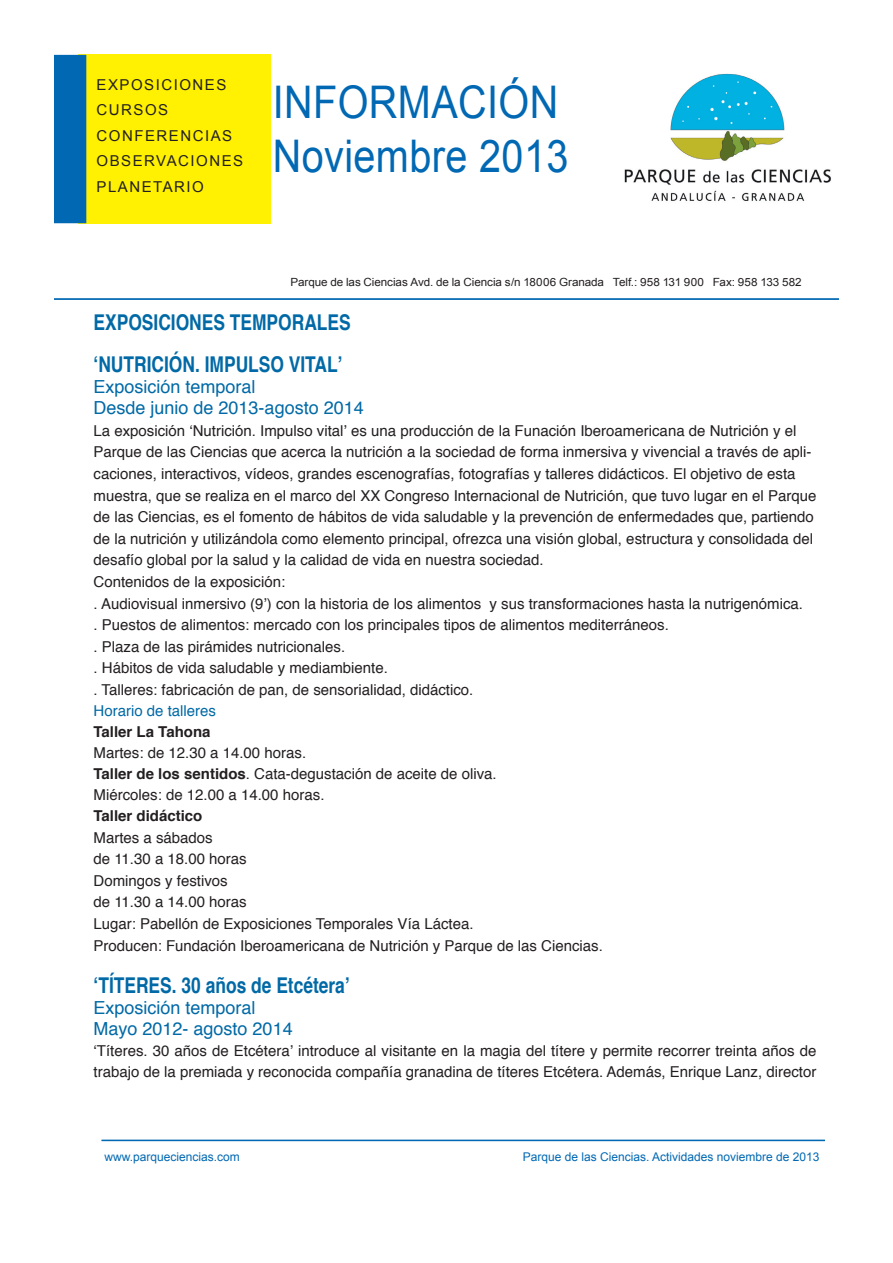
<style>
.page{position:relative;width:893px;height:1263px;background:#fff}
.page>*{position:absolute;margin:0;border:0;box-sizing:border-box;transform-origin:0 0}
.t1{font:45px "Arial";letter-spacing:.01em;color:#0168b3;scale:.88 1}
.t2{font:700 21.75px "Helvetica";color:#0069a6;scale:.8 1}
.t3{font:18px "Helvetica";color:#0069a6}
.Body_Text{font:15px/21.6px "Helvetica";color:#231f20}
.t4{font:15px "Arial";letter-spacing:.1em;color:#231f20}
.Body_Text-2{font:700 15px "Helvetica";color:#231f20}
.Body_Text-3{font:15px "Helvetica";color:#0069a6}
.t5{font:12px "Arial";color:#0168b3}
.t6{font:11.25px "Arial";letter-spacing:-.01em;color:#231f20;scale:1.04 1}
.s1{font-weight:700}
</style>
<div class="page">
<div style="left:79px;top:54px;width:192px;height:169px;background:#fff101"></div>
<div style="left:55px;top:56px;width:31px;height:166px;background:#0168b3"></div>
<div style="left:54px;top:55px;width:32px;height:168px;border:2px solid #0168b3"></div>
<hr style="left:54px;top:298px;width:785px;height:2px;background:#0168b3">
<hr style="left:102px;top:1140px;width:723px;height:1px;background:#0168b3">
<img style="left:624px;top:73px;width:207px;height:128px">
<p class="t4" style="left:97px;top:74px;width:131px">EXPOSICIONES</p>
<p class="t4" style="left:97px;top:100px;width:73px">CURSOS</p>
<p class="t4" style="left:97px;top:125px;width:137px">CONFERENCIAS</p>
<p class="t4" style="left:97px;top:151px;width:148px">OBSERVACIONES</p>
<p class="t4" style="left:97px;top:176px;width:109px">PLANETARIO</p>
<p class="t1" style="left:273px;top:73px;width:326px">INFORMACIÓN</p>
<p class="t1" style="left:273px;top:127px;width:337px">Noviembre 2013</p>
<p class="t6" style="left:291px;top:275px;width:493px">Parque de las Ciencias Avd. de la Ciencia s/n 18006 Granada Telf.: 958 131 900 Fax: 958 133 582</p>
<p class="t2" style="left:94px;top:304px;width:323px">EXPOSICIONES TEMPORALES</p>
<p class="t2" style="left:94px;top:346px;width:313px">‘NUTRICIÓN. IMPULSO VITAL’</p>
<p class="t3" style="left:94px;top:372px;width:164px">Exposición temporal</p>
<p class="t3" style="left:94px;top:394px;width:272px">Desde junio de 2013-agosto 2014</p>
<p class="Body_Text" style="left:94px;top:420px;width:724px">La exposición ‘Nutrición. Impulso vital’ es una producción de la Funación Iberoamericana de Nutrición y el Parque de las Ciencias que acerca la nutrición a la sociedad de forma inmersiva y vivencial a través de apli&shy;caciones, interactivos, vídeos, grandes escenografías, fotografías y talleres didácticos. El objetivo de esta muestra, que se realiza en el marco del XX Congreso Internacional de Nutrición, que tuvo lugar en el Parque de las Ciencias, es el fomento de hábitos de vida saludable y la prevención de enfermedades que, partiendo de la nutrición y utilizándola como elemento principal, ofrezca una visión global, estructura y consolidada del desafío global por la salud y la calidad de vida en nuestra sociedad.</p>
<p class="Body_Text" style="left:94px;top:571px;width:193px">Contenidos de la exposición:</p>
<p class="Body_Text" style="left:94px;top:593px;width:711px">. Audiovisual inmersivo (9’) con la historia de los alimentos y sus transformaciones hasta la nutrigenómica.</p>
<p class="Body_Text" style="left:94px;top:615px;width:577px">. Puestos de alimentos: mercado con los principales tipos de alimentos mediterráneos.</p>
<p class="Body_Text" style="left:94px;top:636px;width:253px">. Plaza de las pirámides nutricionales.</p>
<p class="Body_Text" style="left:94px;top:658px;width:296px">. Hábitos de vida saludable y mediambiente.</p>
<p class="Body_Text" style="left:94px;top:679px;width:381px">. Talleres: fabricación de pan, de sensorialidad, didáctico.</p>
<p class="Body_Text-3" style="left:94px;top:699px;width:124px">Horario de talleres</p>
<p class="Body_Text-2" style="left:94px;top:720px;width:118px">Taller La Tahona</p>
<p class="Body_Text" style="left:94px;top:742px;width:214px">Martes: de 12.30 a 14.00 horas.</p>
<p class="Body_Text" style="left:94px;top:763px;width:405px"><span class="s1">Taller de los sentidos</span>. Cata-degustación de aceite de oliva.</p>
<p class="Body_Text" style="left:94px;top:784px;width:232px">Miércoles: de 12.00 a 14.00 horas.</p>
<p class="Body_Text-2" style="left:94px;top:804px;width:110px">Taller didáctico</p>
<p class="Body_Text" style="left:94px;top:827px;width:121px">Martes a sábados</p>
<p class="Body_Text" style="left:94px;top:849px;width:155px">de 11.30 a 18.00 horas</p>
<p class="Body_Text" style="left:94px;top:870px;width:136px">Domingos y festivos</p>
<p class="Body_Text" style="left:94px;top:892px;width:155px">de 11.30 a 14.00 horas</p>
<p class="Body_Text" style="left:94px;top:913px;width:381px">Lugar: Pabellón de Exposiciones Temporales Vía Láctea.</p>
<p class="Body_Text" style="left:94px;top:935px;width:511px">Producen: Fundación Iberoamericana de Nutrición y Parque de las Ciencias.</p>
<p class="t2" style="left:94px;top:967px;width:322px">‘TÍTERES. 30 años de Etcétera’</p>
<p class="t3" style="left:94px;top:993px;width:164px">Exposición temporal</p>
<p class="t3" style="left:94px;top:1014px;width:201px">Mayo 2012- agosto 2014</p>
<p class="Body_Text" style="left:94px;top:1040px;width:724px;line-height:21px">‘Títeres. 30 años de Etcétera’ introduce al visitante en la magia del títere y permite recorrer treinta años de trabajo de la premiada y reconocida compañía granadina de títeres Etcétera. Además, Enrique Lanz, director</p>
<p class="t5" style="left:105px;top:1148px;width:137px">www.parqueciencias.com</p>
<p class="t5" style="left:523px;top:1148px;width:298px">Parque de las Ciencias. Actividades noviembre de 2013</p>
</div>
